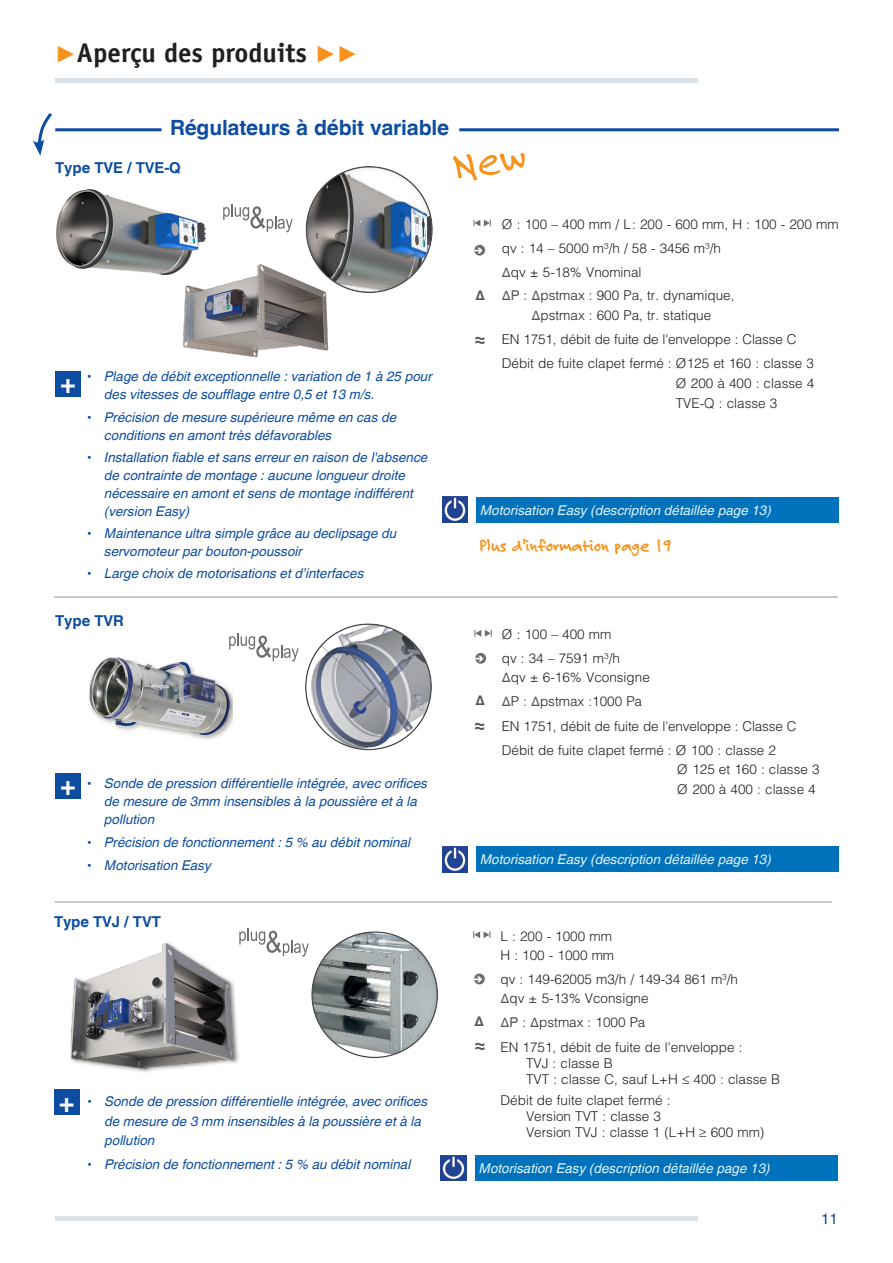
<style>
.page{position:relative;width:893px;height:1263px;background:#fff}
.page>*{position:absolute;margin:0;border:0;box-sizing:border-box;transform-origin:0 0}
.t1{font:700 27px "TROX Officina Sans";color:#231f20}
._30_tab_text_rebue_v{font:700 27px "TROX Helvetica";color:#fff}
.Subhead_12p{font:700 21px "TROX Helvetica";letter-spacing:-.01em;color:#0d4da1}
.Subhead_12p-2{font:700 18px "Felt Tip Roman";letter-spacing:-.01em;color:#f7931d}
.t2{font:700 18px "TROX Helvetica";color:#57585a}
.Subhead_12p-3{font:700 15px "TROX Helvetica";letter-spacing:-.01em;color:#0d4da1}
.t3{font:15px "TROX Helvetica";color:#0d4da1}
.t4{font:italic 13.5px/18px "TROX Helvetica";color:#0d4da1}
.t5{font:300 13.5px/19.5px "Helvetica";color:#231f20}
.t6{font:italic 13.5px "TROX Helvetica";color:#e1f4fc}
.t7{font:700 13.5px "TROX Helvetica";color:#57585a}
.s1{font-family:"TROX Helvetica";font-weight:400;color:#f7931d}
.s2{font-family:"TROX Helvetica";font-weight:400;color:#57585a}
</style>
<div class="page">
<div style="left:304px;top:621px;width:130px;height:131px;background:#231f20;opacity:.3"></div>
<div style="left:306px;top:164px;width:129px;height:130px;background:#231f20;opacity:.3"></div>
<svg style="left:33px;top:113px;width:19px;height:43px"></svg>
<svg style="left:474px;top:630px;width:18px;height:7px"></svg>
<svg style="left:475px;top:653px;width:11px;height:11px"></svg>
<svg style="left:475px;top:656px;width:8px;height:5px"></svg>
<svg style="left:474px;top:220px;width:17px;height:6px"></svg>
<svg style="left:474px;top:245px;width:11px;height:11px"></svg>
<svg style="left:474px;top:248px;width:8px;height:5px"></svg>
<hr style="left:459px;top:128px;width:380px;height:3px;background:#0d4da1">
<hr style="left:55px;top:128px;width:107px;height:3px;background:#0d4da1">
<hr style="left:54px;top:597px;width:784px;height:1px;background:#939598">
<img style="left:57px;top:190px;width:148px;height:85px">
<img style="left:89px;top:657px;width:143px;height:82px">
<div style="left:476px;top:497px;width:363px;height:25px;background:#0072bc"></div>
<svg style="left:229px;top:633px;width:70px;height:28px"></svg>
<svg style="left:223px;top:204px;width:70px;height:28px"></svg>
<div style="left:55px;top:773px;width:26px;height:25px;background:#0d4da1"></div>
<div style="left:55px;top:371px;width:26px;height:26px;background:#0d4da1"></div>
<img style="left:442px;top:847px;width:26px;height:25px">
<img style="left:442px;top:497px;width:26px;height:25px">
<div style="left:309px;top:930px;width:130px;height:130px;background:#231f20;opacity:.3"></div>
<div style="left:69px;top:941px;width:171px;height:133px;background:#231f20;opacity:.6"></div>
<img style="left:72px;top:943px;width:162px;height:125px">
<svg style="left:473px;top:931px;width:17px;height:7px"></svg>
<svg style="left:474px;top:973px;width:11px;height:11px"></svg>
<svg style="left:474px;top:976px;width:8px;height:6px"></svg>
<div style="left:54px;top:1089px;width:26px;height:26px;background:#0d4da1"></div>
<div style="left:475px;top:1155px;width:363px;height:26px;background:#0072bc"></div>
<img style="left:441px;top:1155px;width:25px;height:26px">
<svg style="left:239px;top:928px;width:70px;height:29px"></svg>
<hr style="left:55px;top:901px;width:777px;height:1px;background:#939598">
<div style="left:476px;top:847px;width:363px;height:25px;background:#0072bc"></div>
<img style="left:177px;top:258px;width:158px;height:99px">
<hr style="left:55px;top:79px;width:642px;height:4px;background:#dae2e7">
<div style="left:55px;top:1216px;width:642px;height:5px;background:#dae2e7"></div>
<p class="t1" style="left:55px;top:36px;width:305px"><span class="s1">▶</span>Aperçu des produits <span class="s1">▶▶</span></p>
<p class="Subhead_12p" style="left:170px;top:116px;width:281px">Régulateurs à débit variable</p>
<p class="Subhead_12p-3" style="left:55px;top:159px;width:127px">Type TVE / TVE-Q</p>
<p class="_30_tab_text_rebue_v" style="left:60px;top:368px;width:17px">+</p>
<p class="t4" style="left:105px;top:368px;width:329px;text-indent:-17px">▪ Plage de débit exceptionnelle : variation de 1 à 25 pour des vitesses de soufflage entre 0,5 et 13 m/s.</p>
<p class="t4" style="left:105px;top:408px;width:294px;text-indent:-17px">▪ Précision de mesure supérieure même en cas de conditions en amont très défavorables</p>
<p class="t4" style="left:105px;top:448px;width:325px;text-indent:-17px">▪ Installation fiable et sans erreur en raison de l'absence de contrainte de montage : aucune longueur droite nécessaire en amont et sens de montage indifférent (version Easy)</p>
<p class="t4" style="left:105px;top:524px;width:294px;text-indent:-17px">▪ Maintenance ultra simple grâce au declipsage du servomoteur par bouton-poussoir</p>
<p class="t4" style="left:88px;top:565px;width:278px">▪ Large choix de motorisations et d’interfaces</p>
<p class="Subhead_12p-3" style="left:55px;top:612px;width:70px">Type TVR</p>
<p class="_30_tab_text_rebue_v" style="left:60px;top:770px;width:17px">+</p>
<p class="t4" style="left:105px;top:774px;width:325px;text-indent:-17px">▪ Sonde de pression différentielle intégrée, avec orifices de mesure de 3mm insensibles à la poussière et à la pollution</p>
<p class="t4" style="left:88px;top:834px;width:325px">▪ Précision de fonctionnement : 5 % au débit nominal</p>
<p class="t4" style="left:88px;top:856px;width:125px">▪ Motorisation Easy</p>
<p class="Subhead_12p-3" style="left:54px;top:913px;width:108px">Type TVJ / TVT</p>
<p class="_30_tab_text_rebue_v" style="left:59px;top:1086px;width:17px">+</p>
<p class="t4" style="left:105px;top:1092px;width:325px;line-height:19.5px;text-indent:-17px">▪ Sonde de pression différentielle intégrée, avec orifices de mesure de 3 mm insensibles à la poussière et à la pollution</p>
<p class="t4" style="left:88px;top:1155px;width:325px">▪ Précision de fonctionnement : 5 % au débit nominal</p>
<p class="t7" style="left:475px;top:287px;width:11px">∆</p>
<p class="t2" style="left:475px;top:328px;width:12px">≈</p>
<p class="t5" style="left:502px;top:214px;width:338px">Ø : 100 – 400 mm / L: 200 - 600 mm, H : 100 - 200 mm</p>
<p class="t5" style="left:502px;top:238px;width:221px">qv : 14 – 5000 m³/h / 58 - 3456 m³/h</p>
<p class="t5" style="left:502px;top:262px;width:141px"><span class="s2">∆</span>qv ± 5-18% Vnominal</p>
<p class="t5" style="left:502px;top:286px;width:234px;text-align:center"><span class="s2">∆P</span> : <span class="s2">∆</span>pstmax : 900 Pa, tr. dynamique, <span class="s2">∆</span>pstmax : 600 Pa, tr. statique</p>
<p class="t5" style="left:502px;top:330px;width:296px">EN 1751, débit de fuite de l'enveloppe : Classe C</p>
<p class="t5" style="left:502px;top:354px;width:314px;text-align:right">Débit de fuite clapet fermé : Ø125 et 160 : classe 3<br>Ø 200 à 400 : classe 4</p>
<p class="t5" style="left:676px;top:393px;width:103px">TVE-Q : classe 3</p>
<p class="t6" style="left:480px;top:502px;width:293px">Motorisation Easy (description détaillée page 13)</p>
<p class="Subhead_12p-2" style="left:479px;top:533px;width:194px">Plus d'information page 19</p>
<p class="t7" style="left:475px;top:693px;width:11px">∆</p>
<p class="t2" style="left:474px;top:714px;width:12px">≈</p>
<p class="t5" style="left:502px;top:624px;width:111px">Ø : 100 – 400 mm</p>
<p class="t5" style="left:502px;top:648px;width:150px">qv : 34 – 7591 m³/h<br><span class="s2">∆</span>qv ± 6-16% Vconsigne</p>
<p class="t5" style="left:502px;top:691px;width:142px"><span class="s2">∆</span>P : <span class="s2">∆</span>pstmax :1000 Pa</p>
<p class="t5" style="left:502px;top:716px;width:296px">EN 1751, débit de fuite de l'enveloppe : Classe C</p>
<p class="t5" style="left:677px;top:740px;width:144px;text-indent:-176px">Débit de fuite clapet fermé : Ø 100 : classe 2<br>Ø 125 et 160 : classe 3<br>Ø 200 à 400 : classe 4</p>
<p class="t6" style="left:480px;top:852px;width:293px">Motorisation Easy (description détaillée page 13)</p>
<p class="t7" style="left:474px;top:1014px;width:11px">∆</p>
<p class="t2" style="left:475px;top:1034px;width:12px">≈</p>
<p class="t5" style="left:500px;top:926px;width:115px">L : 200 - 1000 mm<br>H : 100 - 1000 mm</p>
<p class="t5" style="left:500px;top:969px;width:239px">qv : 149-62005 m3/h / 149-34 861 m³/h <span class="s2">∆</span>qv ± 5-13% Vconsigne</p>
<p class="t5" style="left:500px;top:1012px;width:146px"><span class="s2">∆P</span> : <span class="s2">∆</span>pstmax : 1000 Pa</p>
<p class="t5" style="left:526px;top:1039px;width:256px;line-height:16.2px;text-indent:-26px">EN 1751, débit de fuite de l'enveloppe :<br>TVJ : classe B<br>TVT : classe C, sauf L+H ≤ 400 : classe B</p>
<p class="t5" style="left:526px;top:1092px;width:240px;line-height:16.2px;text-indent:-26px">Débit de fuite clapet fermé :<br>Version TVT : classe 3<br>Version TVJ : classe 1 (L+H ≥ 600 mm)</p>
<p class="t6" style="left:479px;top:1160px;width:293px">Motorisation Easy (description détaillée page 13)</p>
<p class="t3" style="left:821px;top:1210px;width:18px">11</p>
</div>
